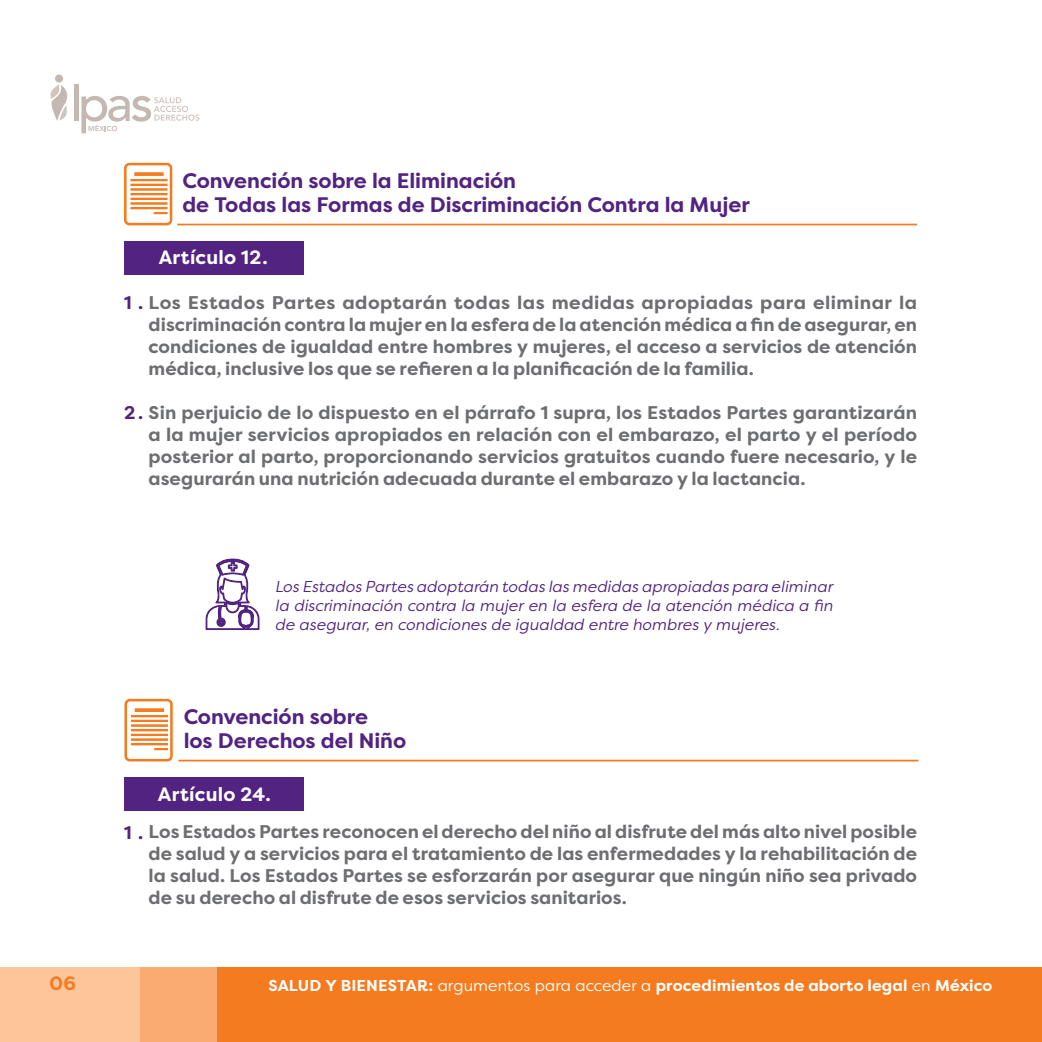
<style>
.page{position:relative;width:1042px;height:1042px;background:#fff}
.page>*{position:absolute;margin:0;border:0;box-sizing:border-box;transform-origin:0 0}
.t1{font:700 21px/24.5px "Filson Pro";color:#522380}
.t2{font:700 19.25px "Filson Pro";letter-spacing:.01em;color:#fff}
.t3{font:700 19.25px "Filson Pro";color:#f47b20}
.t4{font:700 18.38px/22.1px "Filson Pro";letter-spacing:.005em;color:#6d6e71;text-align:justify}
.t5{font:italic 15.75px/18.9px "Filson Pro";letter-spacing:.01em;color:#522380;text-align:justify}
.t6{font:700 15.75px "Filson Pro";letter-spacing:.01em;color:#fff}
.s1{color:#522380}
.s2{font-weight:400}
</style>
<div class="page">
<div style="left:124px;top:241px;width:179px;height:34px;background:#522380"></div>
<hr style="left:177px;top:224px;width:740px;height:1px;background:#f47b20">
<svg style="left:124px;top:162px;width:49px;height:64px"></svg>
<div style="left:130px;top:179px;width:38px;height:2px;border:2px solid #f47b20"></div>
<div style="left:130px;top:184px;width:38px;height:2px;border:2px solid #f47b20"></div>
<div style="left:130px;top:188px;width:38px;height:3px;border:2px solid #f47b20"></div>
<div style="left:130px;top:193px;width:38px;height:2px;border:2px solid #f47b20"></div>
<div style="left:130px;top:198px;width:38px;height:2px;border:2px solid #f47b20"></div>
<div style="left:130px;top:207px;width:38px;height:2px;border:2px solid #f47b20"></div>
<div style="left:130px;top:202px;width:38px;height:3px;border:2px solid #f47b20"></div>
<div style="left:124px;top:777px;width:180px;height:34px;background:#522380"></div>
<hr style="left:178px;top:760px;width:740px;height:1px;background:#f47b20">
<svg style="left:124px;top:698px;width:49px;height:64px"></svg>
<div style="left:131px;top:715px;width:37px;height:2px;border:2px solid #f47b20"></div>
<div style="left:131px;top:720px;width:37px;height:2px;border:2px solid #f47b20"></div>
<div style="left:131px;top:724px;width:37px;height:3px;border:2px solid #f47b20"></div>
<div style="left:131px;top:729px;width:37px;height:2px;border:2px solid #f47b20"></div>
<div style="left:131px;top:734px;width:37px;height:2px;border:2px solid #f47b20"></div>
<div style="left:131px;top:743px;width:37px;height:2px;border:2px solid #f47b20"></div>
<div style="left:131px;top:738px;width:37px;height:3px;border:2px solid #f47b20"></div>
<svg style="left:206px;top:558px;width:53px;height:72px"></svg>
<div style="left:217px;top:967px;width:825px;height:75px;background:#f47b20"></div>
<div style="left:140px;top:967px;width:77px;height:75px;background:#faab71"></div>
<div style="left:0;top:967px;width:140px;height:75px;background:#fcc69a"></div>
<svg style="left:50px;top:84px;width:18px;height:37px"></svg>
<div style="left:55px;top:74px;width:8px;height:9px;background:#c5b8b1;border-radius:50%"></div>
<hr style="left:74px;top:84px;width:4px;height:37px;background:#c5b8b1">
<svg style="left:81px;top:96px;width:118px;height:37px"></svg>
<p class="t1" style="left:182px;top:169px;width:569px">Convención sobre la Eliminación<br>de Todas las Formas de Discriminación Contra la Mujer</p>
<p class="t2" style="left:159px;top:246px;width:110px">Artículo 12.</p>
<p class="t4" style="left:149px;top:292px;width:770px;text-indent:-25px"><span class="s1">1 .</span> Los Estados Partes adoptarán todas las medidas apropiadas para eliminar la discriminación contra la mujer en la esfera de la atención médica a fin de asegurar, en condiciones de igualdad entre hombres y mujeres, el acceso a servicios de atención médica, inclusive los que se refieren a la planificación de la familia.</p>
<p class="t4" style="left:149px;top:402px;width:770px;text-indent:-25px"><span class="s1">2.</span> Sin perjuicio de lo dispuesto en el párrafo 1 supra, los Estados Partes garantizarán a la mujer servicios apropiados en relación con el embarazo, el parto y el período posterior al parto, proporcionando servicios gratuitos cuando fuere necesario, y le asegurarán una nutrición adecuada durante el embarazo y la lactancia.</p>
<p class="t5" style="left:275px;top:576px;width:559px">Los Estados Partes adoptarán todas las medidas apropiadas para eliminar la discriminación contra la mujer en la esfera de la atención médica a fin de asegurar, en condiciones de igualdad entre hombres y mujeres.</p>
<p class="t1" style="left:184px;top:705px;width:224px">Convención sobre<br>los Derechos del Niño</p>
<p class="t2" style="left:158px;top:781px;width:114px">Artículo 24.</p>
<p class="t4" style="left:149px;top:821px;width:770px;text-indent:-25px"><span class="s1">1 .</span> Los Estados Partes reconocen el derecho del niño al disfrute del más alto nivel posible de salud y a servicios para el tratamiento de las enfermedades y la rehabilitación de la salud. Los Estados Partes se esforzarán por asegurar que ningún niño sea privado de su derecho al disfrute de esos servicios sanitarios.</p>
<p class="t3" style="left:50px;top:971px;width:28px">06</p>
<p class="t6" style="left:268px;top:976px;width:725px">SALUD Y BIENESTAR: <span class="s2">argumentos para acceder a</span> procedimientos de aborto legal <span class="s2">en</span> México</p>
</div>
